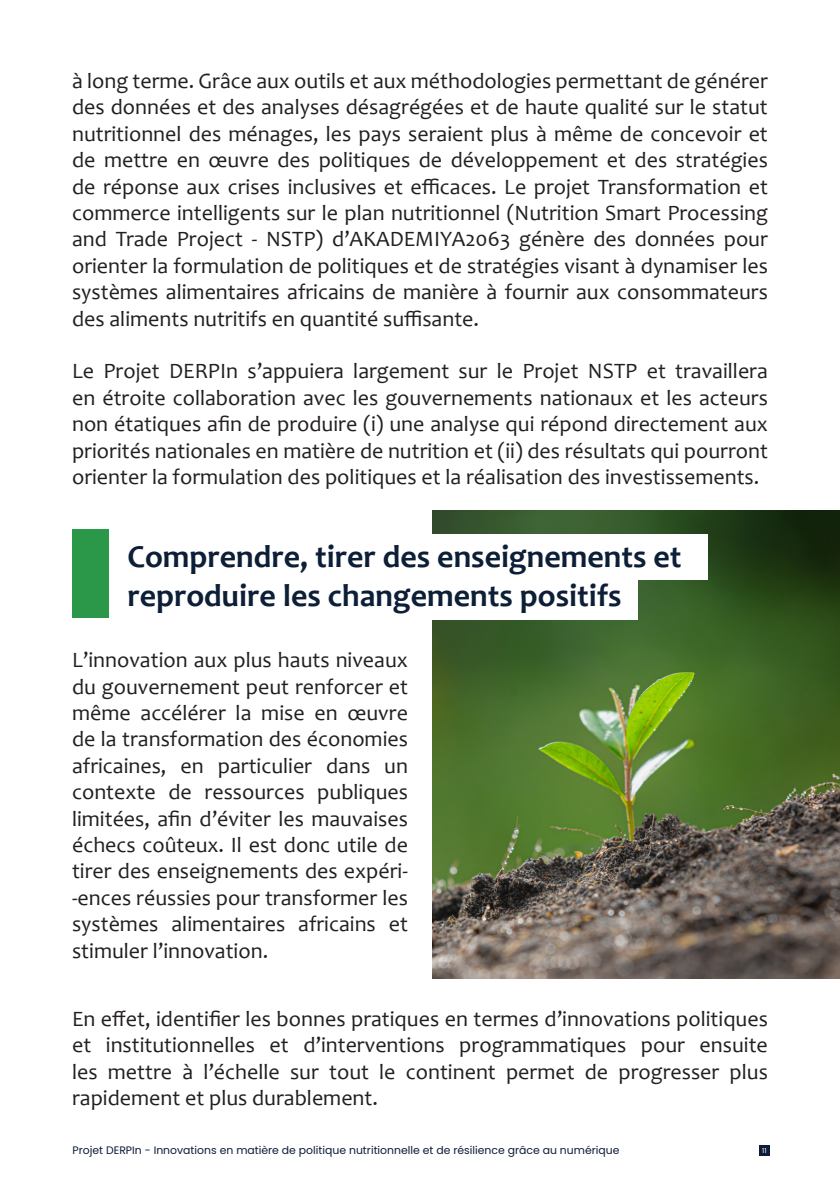
<style>
.page{position:relative;width:840px;height:1191px;background:#fff}
.page>*{position:absolute;margin:0;border:0;box-sizing:border-box;transform-origin:0 0}
.t1{font:700 32px/38.4px "Candara";color:#0d1e37}
.t2{font:22px/26.4px "Candara";color:#231f20;text-align:justify}
.t3{font:10.8px "Poppins";color:#0d1c38}
.t4{font:7px "Poppins";color:#fff}
</style>
<div class="page">
<img style="left:432px;top:511px;width:407px;height:468px">
<div style="left:758px;top:1145px;width:11px;height:10px;background:#0d1c38"></div>
<div style="left:109px;top:535px;width:598px;height:45px;background:#fff"></div>
<div style="left:110px;top:577px;width:527px;height:43px;background:#fff"></div>
<div style="left:72px;top:529px;width:36px;height:89px;background:#2b9849"></div>
<p class="t2" style="left:72px;top:67px;width:697px">à long terme. Grâce aux outils et aux méthodologies permettant de générer des données et des analyses désagrégées et de haute qualité sur le statut nutritionnel des ménages, les pays seraient plus à même de concevoir et de mettre en œuvre des politiques de développement et des stratégies de réponse aux crises inclusives et efficaces. Le projet Transformation et commerce intelligents sur le plan nutritionnel (Nutrition Smart Processing and Trade Project - NSTP) d’AKADEMIYA2063 génère des données pour orienter la formulation de politiques et de stratégies visant à dynamiser les systèmes alimentaires africains de manière à fournir aux consommateurs des aliments nutritifs en quantité suffisante.</p>
<p class="t2" style="left:72px;top:358px;width:697px">Le Projet DERPIn s’appuiera largement sur le Projet NSTP et travaillera en étroite collaboration avec les gouvernements nationaux et les acteurs non étatiques afin de produire (i) une analyse qui répond directement aux priorités nationales en matière de nutrition et (ii) des résultats qui pourront orienter la formulation des politiques et la réalisation des investissements.</p>
<p class="t1" style="left:127px;top:537px;width:555px">Comprendre, tirer des enseignements et reproduire les changements positifs</p>
<p class="t2" style="left:72px;top:646px;width:337px">L’innovation aux plus hauts niveaux du gouvernement peut renforcer et même accélérer la mise en œuvre de la transformation des économies africaines, en particulier dans un contexte de ressources publiques limitées, afin d’éviter les mauvaises échecs coûteux. Il est donc utile de tirer des enseignements des expéri--ences réussies pour transformer les systèmes alimentaires africains et stimuler l’innovation.</p>
<p class="t2" style="left:72px;top:1005px;width:697px">En effet, identifier les bonnes pratiques en termes d’innovations politiques et institutionnelles et d’interventions programmatiques pour ensuite les mettre à l’échelle sur tout le continent permet de progresser plus rapidement et plus durablement.</p>
<p class="t3" style="left:72px;top:1144px;width:548px">Projet DERPIn - Innovations en matière de politique nutritionnelle et de résilience grâce au numérique</p>
<p class="t4" style="left:761px;top:1146px;width:6px">11</p>
</div>
